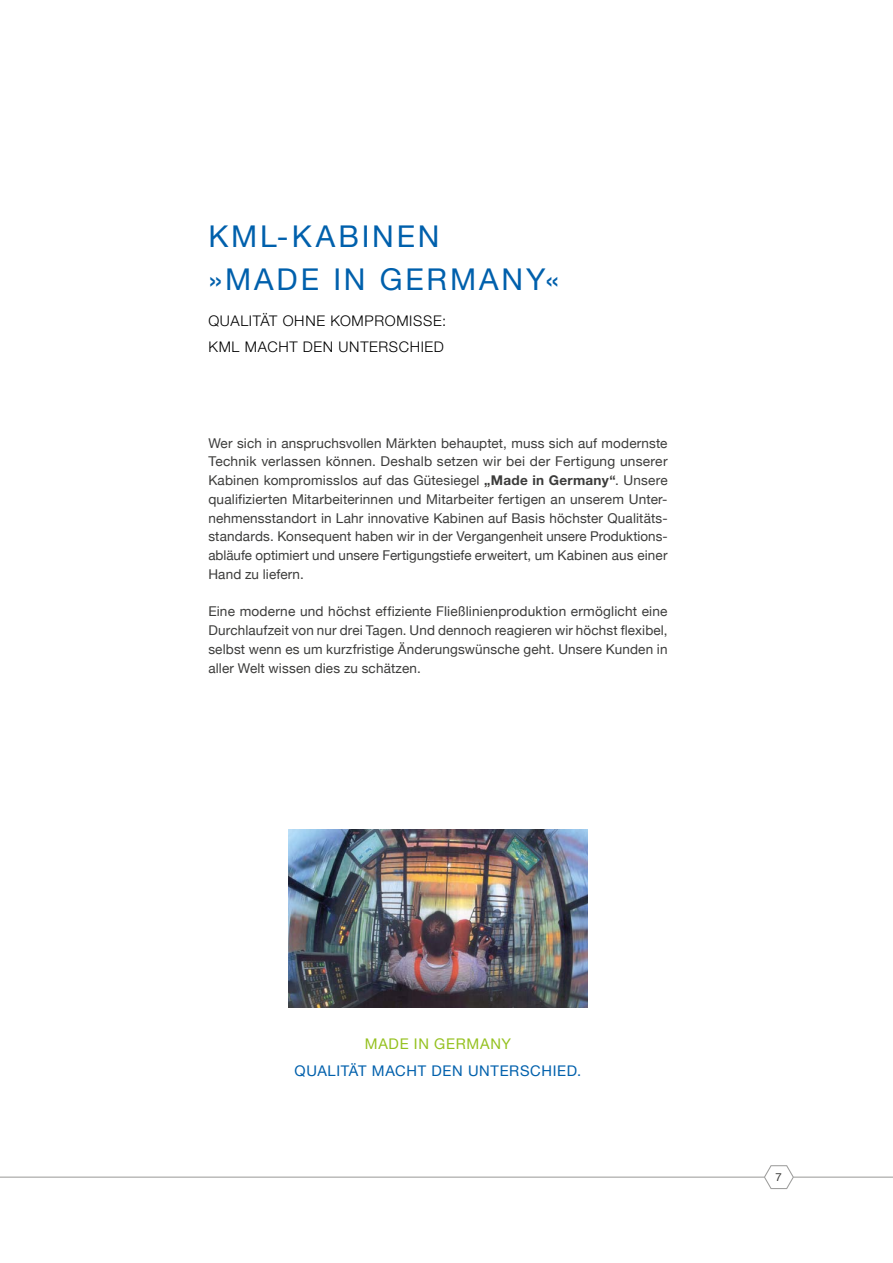
<style>
.page{position:relative;width:893px;height:1263px;background:#fff}
.page>*{position:absolute;margin:0;border:0;box-sizing:border-box;transform-origin:0 0}
.t1{font:30px/43.5px "Helvetica Neue";letter-spacing:.095em;color:#0060ac}
.t2{font:300 14.7px/26.7px "Helvetica Neue";letter-spacing:.045em;color:#000}
.t3{font:14.7px "Helvetica Neue";letter-spacing:.045em;color:#0060ac}
.t4{font:14.7px "Helvetica Neue";letter-spacing:.05em;color:#95c11f}
.t5{font:13.5px/18.8px "Helvetica Neue";letter-spacing:.01em;color:#3c3c3b;text-align:justify}
.t6{font:11.25px "Helvetica";color:#3c3c3b}
.s1{font-weight:700}
</style>
<div class="page">
<img style="left:289px;top:829px;width:298px;height:179px">
<svg style="left:1px;top:1165px;width:892px;height:24px"></svg>
<h1 class="t1" style="left:208px;top:216px;width:353px">KML-KABINEN<br>»MADE IN GERMANY«</h1>
<p class="t2" style="left:208px;top:307px;width:239px">QUALITÄT OHNE KOMPROMISSE:<br>KML MACHT DEN UNTERSCHIED</p>
<p class="t5" style="left:208px;top:434px;width:461px">Wer sich in anspruchsvollen Märkten behauptet, muss sich auf modernste Technik verlassen können. Deshalb setzen wir bei der Fertigung unserer Kabinen kompromisslos auf das Gütesiegel <span class="s1">„Made in Germany“</span>. Unsere qualifizierten Mitarbeiterinnen und Mitarbeiter fertigen an unserem Unter&shy;nehmensstandort in Lahr innovative Kabinen auf Basis höchster Qualitäts&shy;standards. Konsequent haben wir in der Vergangenheit unsere Produktions&shy;abläufe optimiert und unsere Fertigungstiefe erweitert, um Kabinen aus einer Hand zu liefern.</p>
<p class="t5" style="left:208px;top:603px;width:461px">Eine moderne und höchst effiziente Fließlinienproduktion ermöglicht eine Durchlaufzeit von nur drei Tagen. Und dennoch reagieren wir höchst flexibel, selbst wenn es um kurzfristige Änderungswünsche geht. Unsere Kunden in aller Welt wissen dies zu schätzen.</p>
<p class="t4" style="left:365px;top:1033px;width:148px">MADE IN GERMANY</p>
<p class="t3" style="left:295px;top:1060px;width:288px">QUALITÄT MACHT DEN UNTERSCHIED.</p>
<p class="t6" style="left:776px;top:1168px;width:8px">7</p>
</div>
